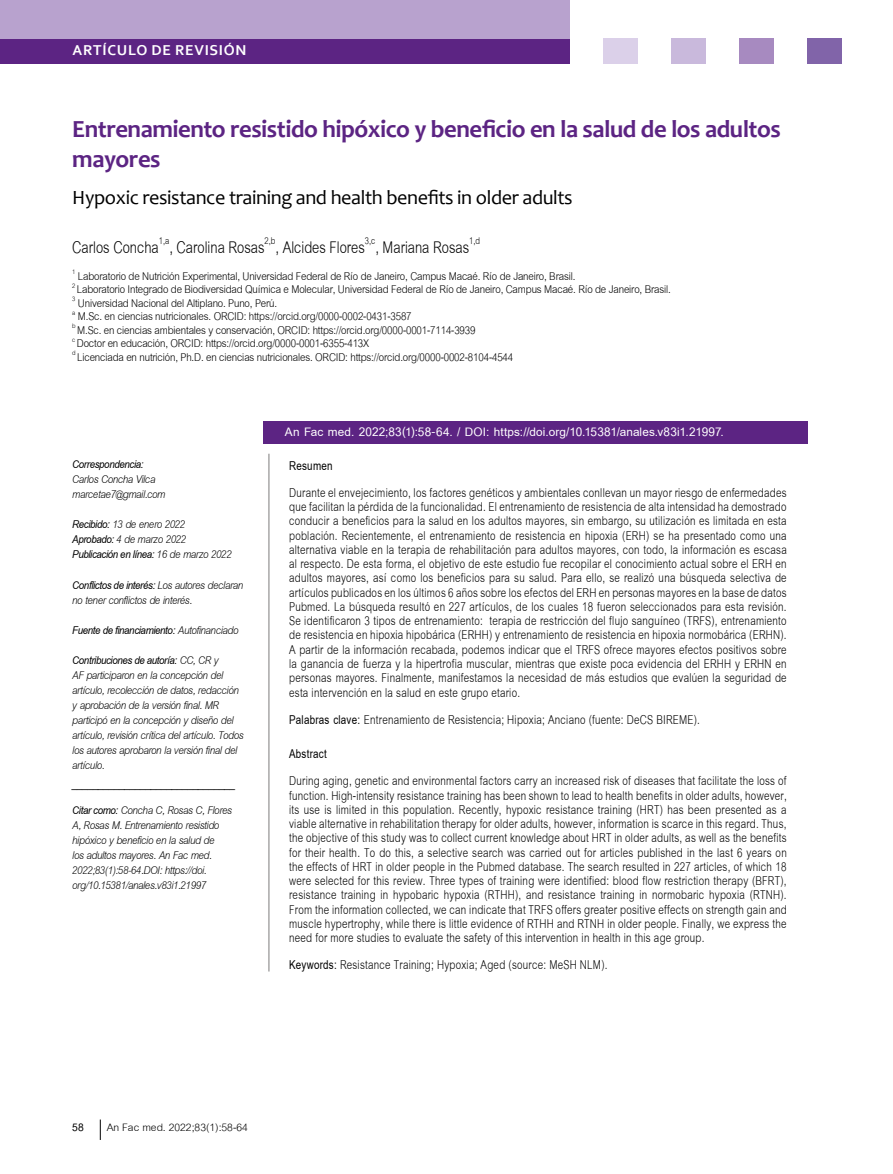
<style>
.page{position:relative;width:893px;height:1174px;background:#fff}
.page>*{position:absolute;margin:0;border:0;box-sizing:border-box;transform-origin:0 0}
.t1{font:700 24.75px/29.7px "Candara";letter-spacing:-.02em;color:#5c2483}
.t2{font:24.75px "Cordia UPC";color:#000;scale:.8 1}
.t3{font:20.25px "Candara";letter-spacing:-.02em;color:#000}
.t4{font:18.75px/14.2px "Cordia UPC";letter-spacing:.015em;color:#000;text-align:justify;scale:.8 1}
.t5{font:700 18.75px "Cordia UPC";letter-spacing:.015em;color:#000;scale:.8 1}
.t6{font:700 18px "Cordia UPC";letter-spacing:.005em;color:#fff}
.t7{font:16.5px/13.5px "Cordia UPC";letter-spacing:-.01em;color:#000;scale:.9 1}
.t8{font:italic 16.5px/15px "Cordia UPC";letter-spacing:-.025em;color:#000;scale:.9 1}
.t9{font:italic 700 16.5px/30px "Cordia UPC";letter-spacing:-.025em;color:#000;scale:.9 1}
.t10{font:15.75px "Cordia UPC";color:#000}
.t11{font:700 15.75px "Cordia UPC";color:#000}
.t12{font:700 15px "Corbel";letter-spacing:.05em;color:#fff}
.s1{font-weight:700}
.s2{font-weight:400}
</style>
<div class="page">
<div style="left:808px;top:38px;width:34px;height:26px;background:#8164a9"></div>
<div style="left:604px;top:38px;width:34px;height:26px;background:#dbd0e9"></div>
<div style="left:672px;top:38px;width:34px;height:26px;background:#c9b9dc"></div>
<div style="left:740px;top:38px;width:34px;height:26px;background:#a78ac0"></div>
<div style="left:0;top:38px;width:570px;height:26px;background:#5c2483"></div>
<div style="left:0;top:0;width:570px;height:38px;background:#b8a2ce"></div>
<svg style="left:100px;top:1119px;width:1px;height:21px"></svg>
<div style="left:264px;top:421px;width:544px;height:22px;background:#5c2483"></div>
<hr style="left:269px;top:454px;width:1px;height:517px;background:#7c7b7b">
<p class="t12" style="left:73px;top:41px;width:175px">ARTÍCULO DE REVISIÓN</p>
<h1 class="t1" style="left:72px;top:114px;width:710px">Entrenamiento resistido hipóxico y beneficio en la salud de los adultos mayores</h1>
<p class="t3" style="left:72px;top:184px;width:502px">Hypoxic resistance training and health benefits in older adults</p>
<h1 class="t2" style="left:72px;top:230px;width:511px">Carlos Concha<sup>1,a</sup>, Carolina Rosas<sup>2,b</sup>, Alcides Flores<sup>3,c</sup>, Mariana Rosas<sup>1,d</sup></h1>
<p class="t7" style="left:72px;top:269px;width:667px"><sup>1</sup> Laboratorio de Nutrición Experimental, Universidad Federal de Río de Janeiro, Campus Macaé. Río de Janeiro, Brasil.<br><sup>2</sup> Laboratorio Integrado de Biodiversidad Química e Molecular, Universidad Federal de Río de Janeiro, Campus Macaé. Río de Janeiro, Brasil.<br><sup>3</sup> Universidad Nacional del Altiplano. Puno, Perú.<br><sup>a</sup> M.Sc. en ciencias nutricionales. ORCID: https://orcid.org/0000-0002-0431-3587<br><sup>b</sup> M.Sc. en ciencias ambientales y conservación, ORCID: https://orcid.org/0000-0001-7114-3939<br><sup>c</sup> Doctor en educación, ORCID: https://orcid.org/0000-0001-6355-413X<br><sup>d</sup> Licenciada en nutrición, Ph.D. en ciencias nutricionales. ORCID: https://orcid.org/0000-0002-8104-4544</p>
<p class="t9" style="left:72px;top:450px;width:81px">Correspondencia:</p>
<p class="t8" style="left:72px;top:472px;width:105px">Carlos Concha Vilca marcetae7@gmail.com</p>
<p class="t8" style="left:72px;top:517px;width:179px"><span class="s1">Recibido:</span> 13 de enero 2022<br><span class="s1">Aprobado:</span> 4 de marzo 2022<br><span class="s1">Publicación en línea:</span> 16 de marzo 2022</p>
<p class="t8" style="left:72px;top:577px;width:192px"><span class="s1">Conflictos de interés:</span> Los autores declaran no tener conflictos de interés.</p>
<p class="t9" style="left:72px;top:615px;width:186px">Fuente de financiamiento: <span class="s2">Autofinanciado<br></span>Contribuciones de autoría: <span class="s2">CC, CR y</span></p>
<p class="t8" style="left:72px;top:667px;width:192px">AF participaron en la concepción del artículo, recolección de datos, redacción y aprobación de la versión final. MR participó en la concepción y diseño del artículo, revisión crítica del artículo. Todos los autores aprobaron la versión final del artículo.</p>
<p class="t9" style="left:72px;top:771px;width:183px;line-height:25.5px">_______________________________<br>Citar como: <span class="s2">Concha C, Rosas C, Flores</span></p>
<p class="t8" style="left:72px;top:817px;width:165px">A, Rosas M. Entrenamiento resistido hipóxico y beneficio en la salud de los adultos mayores. An Fac med.<br>2022;83(1):58-64.DOI: https://doi. org/10.15381/anales.v83i1.21997</p>
<p class="t6" style="left:285px;top:421px;width:440px">An Fac med. 2022;83(1):58-64. / DOI: https://doi.org/10.15381/anales.v83i1.21997.</p>
<p class="t5" style="left:289px;top:454px;width:56px">Resumen</p>
<p class="t4" style="left:289px;top:486px;width:624px">Durante el envejecimiento, los factores genéticos y ambientales conllevan un mayor riesgo de enfermedades que facilitan la pérdida de la funcionalidad. El entrenamiento de resistencia de alta intensidad ha demostrado conducir a beneficios para la salud en los adultos mayores, sin embargo, su utilización es limitada en esta población. Recientemente, el entrenamiento de resistencia en hipoxia (ERH) se ha presentado como una alternativa viable en la terapia de rehabilitación para adultos mayores, con todo, la información es escasa al respecto. De esta forma, el objetivo de este estudio fue recopilar el conocimiento actual sobre el ERH en adultos mayores, así como los beneficios para su salud. Para ello, se realizó una búsqueda selectiva de artículos publicados en los últimos 6 años sobre los efectos del ERH en personas mayores en la base de datos Pubmed. La búsqueda resultó en 227 artículos, de los cuales 18 fueron seleccionados para esta revisión.<br>Se identificaron 3 tipos de entrenamiento: terapia de restricción del flujo sanguíneo (TRFS), entrenamiento de resistencia en hipoxia hipobárica (ERHH) y entrenamiento de resistencia en hipoxia normobárica (ERHN).<br>A partir de la información recabada, podemos indicar que el TRFS ofrece mayores efectos positivos sobre la ganancia de fuerza y la hipertrofia muscular, mientras que existe poca evidencia del ERHH y ERHN en personas mayores. Finalmente, manifestamos la necesidad de más estudios que evalúen la seguridad de esta intervención en la salud en este grupo etario.</p>
<p class="t4" style="left:289px;top:702px;width:515px;line-height:34.8px"><span class="s1">Palabras clave:</span> Entrenamiento de Resistencia; Hipoxia; Anciano (fuente: DeCS BIREME).<br><span class="s1">Abstract</span></p>
<p class="t4" style="left:289px;top:774px;width:624px">During aging, genetic and environmental factors carry an increased risk of diseases that facilitate the loss of function. High-intensity resistance training has been shown to lead to health benefits in older adults, however, its use is limited in this population. Recently, hypoxic resistance training (HRT) has been presented as a viable alternative in rehabilitation therapy for older adults, however, information is scarce in this regard. Thus, the objective of this study was to collect current knowledge about HRT in older adults, as well as the benefits for their health. To do this, a selective search was carried out for articles published in the last 6 years on the effects of HRT in older people in the Pubmed database. The search resulted in 227 articles, of which 18 were selected for this review. Three types of training were identified: blood flow restriction therapy (BFRT), resistance training in hypobaric hypoxia (RTHH), and resistance training in normobaric hypoxia (RTNH).<br>From the information collected, we can indicate that TRFS offers greater positive effects on strength gain and muscle hypertrophy, while there is little evidence of RTHH and RTNH in older people. Finally, we express the need for more studies to evaluate the safety of this intervention in health in this age group.</p>
<p class="t4" style="left:289px;top:958px;width:400px"><span class="s1">Keywords:</span> Resistance Training; Hypoxia; Aged (source: MeSH NLM).</p>
<p class="t11" style="left:72px;top:1118px;width:13px">58</p>
<p class="t10" style="left:107px;top:1117px;width:143px">An Fac med. 2022;83(1):58-64</p>
</div>
